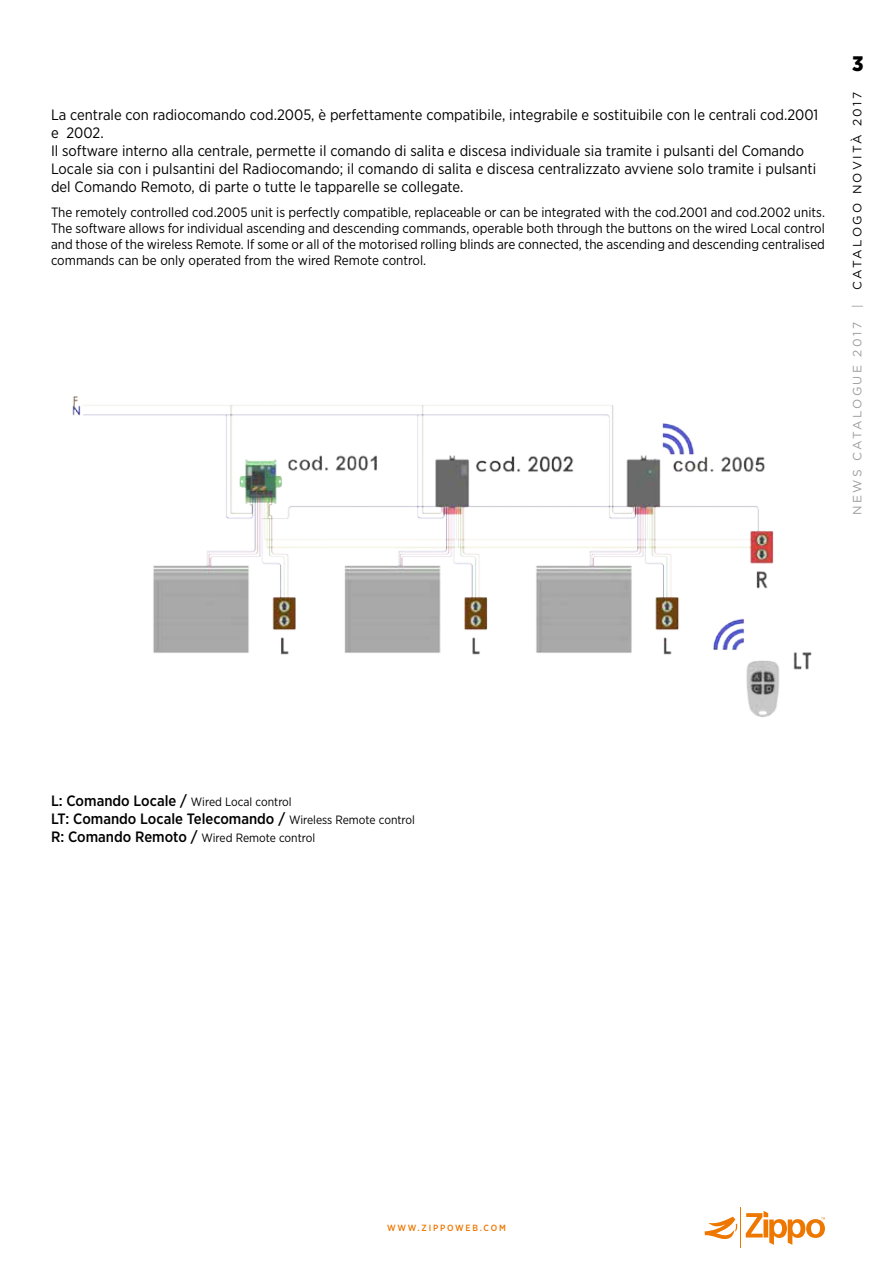
<style>
.page{position:relative;width:893px;height:1263px;background:#fff}
.page>*{position:absolute;margin:0;border:0;box-sizing:border-box;transform-origin:0 0}
.t1{font:900 21px "Gotham Narrow";color:#000}
.t2{font:15px/18px "Gotham Narrow";color:#000}
.t3{font:500 15px "Gotham Narrow";color:#000}
.t4{font:13.5px/16.2px "Gotham Narrow";color:#000;text-align:justify}
.t5{font:12px "Gotham Narrow";color:#000}
.t6{font:12px "Gotham";letter-spacing:.2em;color:#9d9d9c}
.t7{font:500 9px "Gotham Narrow";letter-spacing:.2em;color:#e70}
.s1{color:#000}
.s2{font-weight:500;font-size:15px}
.s3{font-weight:400;font-size:12px}
</style>
<div class="page">
<hr style="left:740px;top:1207px;width:1px;height:41px;background:#e70">
<svg style="left:705px;top:1216px;width:32px;height:23px"></svg>
<svg style="left:746px;top:1211px;width:79px;height:34px"></svg>
<img style="left:72px;top:396px;width:740px;height:321px">
<p class="t2" style="left:51px;top:105px;width:769px">La centrale con radiocomando cod.2005, è perfettamente compatibile, integrabile e sostituibile con le centrali cod.2001 e 2002.<br>Il software interno alla centrale, permette il comando di salita e discesa individuale sia tramite i pulsanti del Comando Locale sia con i pulsantini del Radiocomando; il comando di salita e discesa centralizzato avviene solo tramite i pulsanti del Comando Remoto, di parte o tutte le tapparelle se collegate.</p>
<p class="t4" style="left:51px;top:204px;width:775px">The remotely controlled cod.2005 unit is perfectly compatible, replaceable or can be integrated with the cod.2001 and cod.2002 units.<br>The software allows for individual ascending and descending commands, operable both through the buttons on the wired Local control and those of the wireless Remote. If some or all of the motorised rolling blinds are connected, the ascending and descending centralised commands can be only operated from the wired Remote control.</p>
<h1 class="t1" style="left:852px;top:50px;width:13px">3</h1>
<p class="t6" style="left:850px;top:515px;width:425px;rotate:-90deg">NEWS CATALOGUE 2017 | <span class="s1">CATALOGO NOVITÀ 2017</span></p>
<p class="t5" style="left:51px;top:794px;width:242px"><span class="s2">L: Comando Locale /</span> Wired Local control</p>
<p class="t3" style="left:51px;top:809px;width:366px">LT: Comando Locale Telecomando / <span class="s3">Wireless Remote control</span></p>
<p class="t5" style="left:51px;top:830px;width:266px"><span class="s2">R: Comando Remoto /</span> Wired Remote control</p>
<p class="t7" style="left:387px;top:1222px;width:120px">WWW.ZIPPOWEB.COM</p>
</div>
